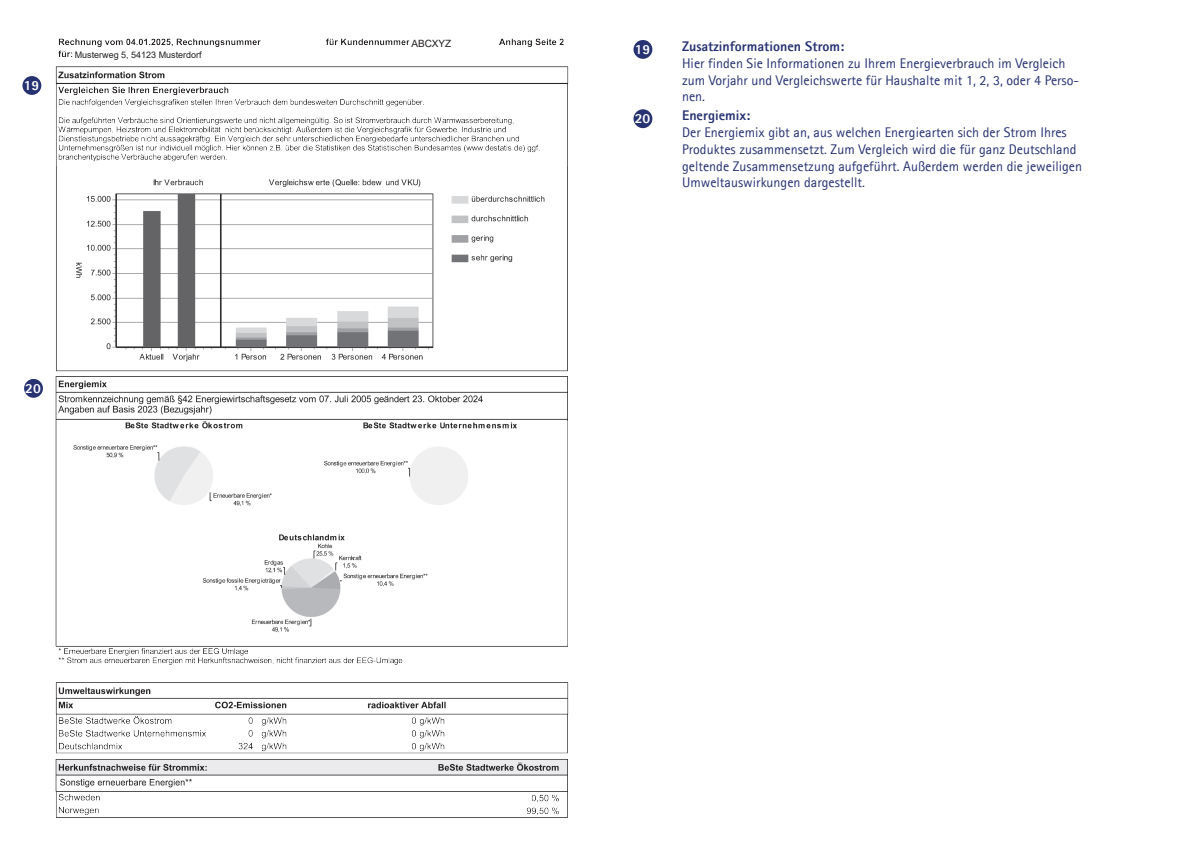
<style>
.page{position:relative;width:1191px;height:842px;background:#fff}
.page>*{position:absolute;margin:0;border:0;box-sizing:border-box;transform-origin:0 0}
.t1{font:14px/16.8px "Agfa Rotis Sans Serif";color:#273272}
.t2{font:800 14px "Agfa Rotis Sans Serif";color:#273272}
.t3{font:800 14px "Agfa Rotis Sans Serif";color:#fff}
.t4{font:10px "Arial";color:#231f20}
.t5{font:9px "Arial";color:#231f20}
</style>
<div class="page">
<img style="left:24px;top:38px;width:545px;height:780px">
<div style="left:633px;top:40px;width:19px;height:19px;background:#273272;border-radius:50%"></div>
<div style="left:633px;top:109px;width:19px;height:19px;background:#273272;border-radius:50%"></div>
<div style="left:75px;top:52px;width:175px;height:12px;background:#fff"></div>
<div style="left:411px;top:40px;width:50px;height:12px;background:#fff"></div>
<div style="left:22px;top:76px;width:19px;height:19px;background:#273272;border-radius:50%"></div>
<div style="left:24px;top:379px;width:19px;height:19px;background:#273272;border-radius:50%"></div>
<p class="t3" style="left:24px;top:76px;width:17px">19</p>
<p class="t5" style="left:75px;top:49px;width:129px">Musterweg 5, 54123 Musterdorf</p>
<p class="t3" style="left:25px;top:379px;width:17px">20</p>
<p class="t4" style="left:411px;top:37px;width:42px">ABCXYZ</p>
<p class="t3" style="left:635px;top:40px;width:17px">19</p>
<p class="t2" style="left:682px;top:37px;width:164px">Zusatzinformationen Strom:</p>
<p class="t1" style="left:682px;top:54px;width:399px">Hier finden Sie Informationen zu Ihrem Energieverbrauch im Vergleich zum Vorjahr und Vergleichswerte für Haushalte mit 1, 2, 3, oder 4 Perso&shy;nen.</p>
<p class="t3" style="left:635px;top:109px;width:17px">20</p>
<p class="t2" style="left:682px;top:107px;width:70px">Energiemix:</p>
<p class="t1" style="left:682px;top:124px;width:401px">Der Energiemix gibt an, aus welchen Energiearten sich der Strom Ihres Produktes zusammensetzt. Zum Vergleich wird die für ganz Deutschland geltende Zusammensetzung aufgeführt. Außerdem werden die jeweiligen Umweltauswirkungen dargestellt.</p>
</div>
